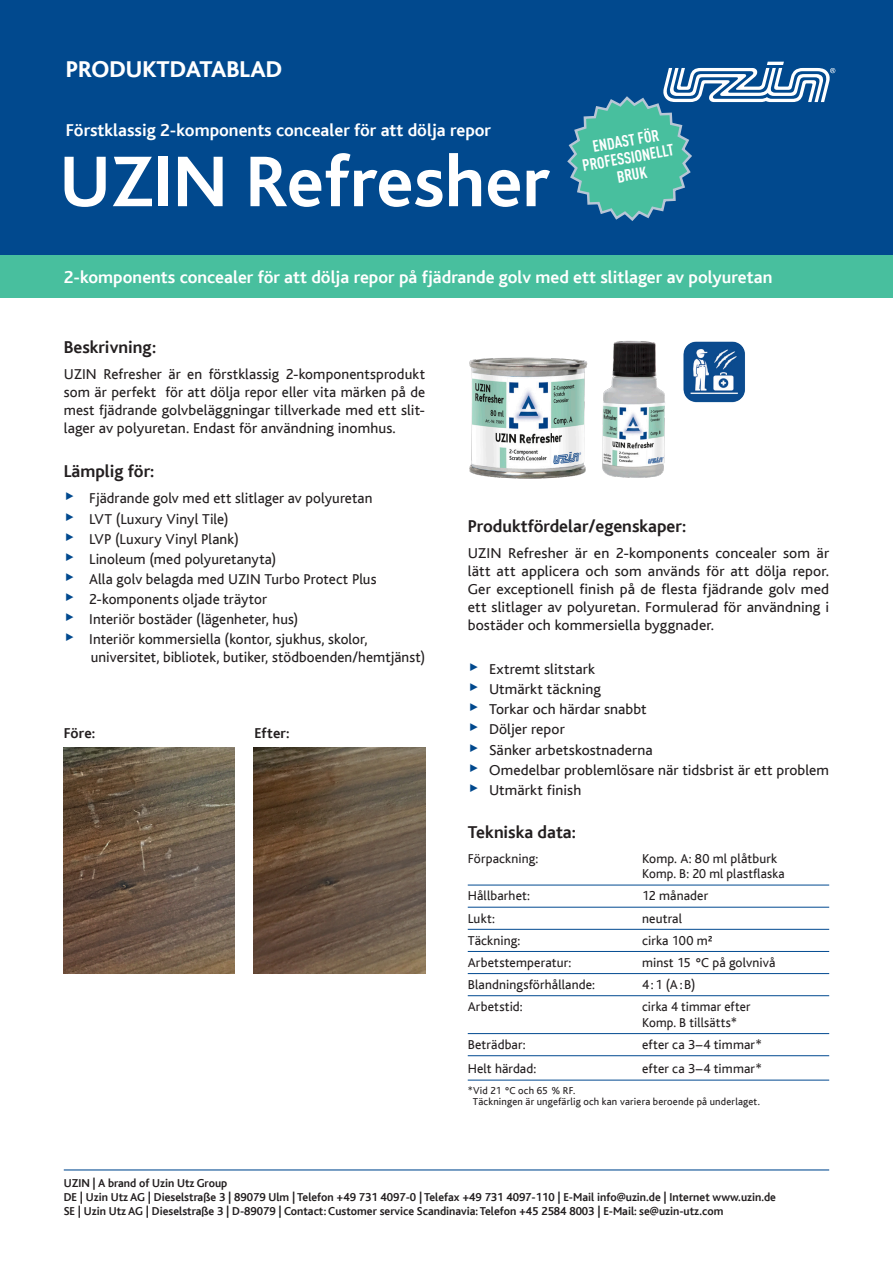
<style>
.page{position:relative;width:893px;height:1263px;background:#fff}
.page>*{position:absolute;margin:0;border:0;box-sizing:border-box;transform-origin:0 0}
.t1{font:700 75px "Bliss";color:#fff}
.t2{font:800 24px "Bliss";color:#fff}
.t3{font:700 18px "Bliss";color:#fff}
.Texttitel{font:700 18px "Bliss";color:#231f20}
.Fliesstext_mit_Dreie{font:700 18px "Bliss";color:#231f20}
.t4{font:700 condensed 16.05px/17.1px "DIN Pro";color:#fff;text-align:center}
.Fliesstext_mit_Dreie-2{font:15px/18px "Bliss";letter-spacing:.005em;color:#231f20;text-align:justify}
.Fliesstext_mit_Dreie-3{font:15px/18px "Bliss";letter-spacing:.005em;color:#231f20;text-align:justify;scale:1.04 1}
.Fliesstext_mit_Punkt{font:700 15px "Bliss";letter-spacing:-.005em;color:#231f20}
.Pallmann_Bullets{font:13.5px/15.8px "Bliss";letter-spacing:.01em;color:#231f20}
.t5{font:700 12px "Bliss";color:#231f20}
.Pallmann_Bullets-2{font:10.5px/10.5px "Bliss";letter-spacing:.015em;color:#231f20}
.s1{font-family:"Arial Unicode MS";font-size:18px;color:#01498e}
</style>
<div class="page">
<hr style="left:468px;top:885px;width:361px;height:1px;background:#014990">
<hr style="left:468px;top:907px;width:361px;height:1px;background:#014990">
<hr style="left:468px;top:929px;width:361px;height:1px;background:#014990">
<hr style="left:468px;top:951px;width:361px;height:1px;background:#014990">
<hr style="left:468px;top:973px;width:361px;height:1px;background:#014990">
<hr style="left:468px;top:995px;width:361px;height:1px;background:#014990">
<hr style="left:468px;top:1033px;width:361px;height:1px;background:#014990">
<hr style="left:468px;top:1055px;width:361px;height:1px;background:#014990">
<hr style="left:468px;top:1080px;width:361px;height:1px;background:#014990">
<div style="left:0;top:0;width:893px;height:255px;background:#01498e"></div>
<div style="left:0;top:255px;width:893px;height:43px;background:#48bf9e"></div>
<hr style="left:64px;top:1169px;width:765px;height:1px;background:#014990">
<svg style="left:567px;top:62px;width:268px;height:159px"></svg>
<img style="left:64px;top:748px;width:170px;height:225px">
<img style="left:253px;top:748px;width:172px;height:225px">
<img style="left:469px;top:341px;width:196px;height:138px">
<img style="left:683px;top:341px;width:62px;height:62px">
<p class="t2" style="left:66px;top:56px;width:218px">PRODUKTDATABLAD</p>
<p class="t3" style="left:66px;top:121px;width:427px">Förstklassig 2-komponents concealer för att dölja repor</p>
<p class="t1" style="left:60px;top:143px;width:492px">UZIN Refresher</p>
<p class="t4" style="left:591px;top:137px;width:69px;rotate:-10deg">ENDAST FÖR</p>
<p class="t4" style="left:581px;top:156px;width:94px;rotate:-10deg">PROFESSIONELLT<br>BRUK</p>
<p class="t3" style="left:64px;top:267px;width:710px">2-komponents concealer för att dölja repor på fjädrande golv med ett slitlager av polyuretan</p>
<p class="Texttitel" style="left:64px;top:338px;width:94px">Beskrivning:</p>
<p class="Fliesstext_mit_Dreie-2" style="left:64px;top:366px;width:363px">UZIN Refresher är en förstklassig 2-komponentsprodukt som är perfekt för att dölja repor eller vita märken på de mest fjädrande golvbeläggningar tillverkade med ett slit&shy;lager av polyuretan. Endast för användning inomhus.</p>
<p class="Texttitel" style="left:64px;top:462px;width:92px">Lämplig för:</p>
<p class="Fliesstext_mit_Dreie-2" style="left:64px;top:490px;width:310px"><span class="s1">▶</span> Fjädrande golv med ett slitlager av polyuretan</p>
<p class="Fliesstext_mit_Dreie-2" style="left:64px;top:510px;width:166px"><span class="s1">▶</span> LVT (Luxury Vinyl Tile)</p>
<p class="Fliesstext_mit_Dreie-2" style="left:64px;top:530px;width:177px"><span class="s1">▶</span> LVP (Luxury Vinyl Plank)</p>
<p class="Fliesstext_mit_Dreie-2" style="left:64px;top:550px;width:214px"><span class="s1">▶</span> Linoleum (med polyuretanyta)</p>
<p class="Fliesstext_mit_Dreie-2" style="left:64px;top:570px;width:314px"><span class="s1">▶</span> Alla golv belagda med UZIN Turbo Protect Plus</p>
<p class="Fliesstext_mit_Dreie-2" style="left:64px;top:590px;width:205px"><span class="s1">▶</span> 2-komponents oljade träytor</p>
<p class="Fliesstext_mit_Dreie-2" style="left:64px;top:611px;width:236px"><span class="s1">▶</span> Interiör bostäder (lägenheter, hus)</p>
<p class="Fliesstext_mit_Dreie-2" style="left:91px;top:631px;width:336px;text-indent:-27px"><span class="s1">▶</span> Interiör kommersiella (kontor, sjukhus, skolor, universitet, bibliotek, butiker, stödboenden/hemtjänst)</p>
<p class="Fliesstext_mit_Punkt" style="left:64px;top:725px;width:33px">Före:</p>
<p class="Fliesstext_mit_Punkt" style="left:255px;top:725px;width:37px">Efter:</p>
<p class="Texttitel" style="left:468px;top:517px;width:220px">Produktfördelar/egenskaper:</p>
<p class="Fliesstext_mit_Dreie-3" style="left:468px;top:545px;width:349px">UZIN Refresher är en 2-komponents concealer som är lätt att applicera och som används för att dölja repor.<br>Ger exceptionell finish på de flesta fjädrande golv med ett slitlager av polyuretan. Formulerad för användning i bostäder och kommersiella byggnader.</p>
<p class="Fliesstext_mit_Dreie-2" style="left:468px;top:660px;width:129px"><span class="s1">▶</span> Extremt slitstark</p>
<p class="Fliesstext_mit_Dreie-2" style="left:468px;top:680px;width:135px"><span class="s1">▶</span> Utmärkt täckning</p>
<p class="Fliesstext_mit_Dreie-2" style="left:468px;top:701px;width:180px"><span class="s1">▶</span> Torkar och härdar snabbt</p>
<p class="Fliesstext_mit_Dreie-2" style="left:468px;top:721px;width:99px"><span class="s1">▶</span> Döljer repor</p>
<p class="Fliesstext_mit_Dreie-2" style="left:468px;top:741px;width:187px"><span class="s1">▶</span> Sänker arbetskostnaderna</p>
<p class="Fliesstext_mit_Dreie-2" style="left:468px;top:761px;width:363px"><span class="s1">▶</span> Omedelbar problemlösare när tidsbrist är ett problem</p>
<p class="Fliesstext_mit_Dreie-2" style="left:468px;top:781px;width:115px"><span class="s1">▶</span> Utmärkt finish</p>
<p class="Fliesstext_mit_Dreie" style="left:468px;top:823px;width:110px">Tekniska data:</p>
<p class="Pallmann_Bullets" style="left:468px;top:850px;width:72px">Förpackning:</p>
<p class="Pallmann_Bullets" style="left:642px;top:850px;width:144px">Komp. A: 80 ml plåtburk<br>Komp. B: 20 ml plastflaska</p>
<p class="Pallmann_Bullets" style="left:468px;top:888px;width:64px">Hållbarhet:</p>
<p class="Pallmann_Bullets" style="left:642px;top:888px;width:68px">12 månader</p>
<p class="Pallmann_Bullets" style="left:468px;top:910px;width:29px">Lukt:</p>
<p class="Pallmann_Bullets" style="left:642px;top:910px;width:42px">neutral</p>
<p class="Pallmann_Bullets" style="left:468px;top:933px;width:54px">Täckning:</p>
<p class="Pallmann_Bullets" style="left:642px;top:933px;width:72px">cirka 100 m²</p>
<p class="Pallmann_Bullets" style="left:468px;top:955px;width:105px">Arbetstemperatur:</p>
<p class="Pallmann_Bullets" style="left:642px;top:955px;width:135px">minst 15 °C på golvnivå</p>
<p class="Pallmann_Bullets" style="left:468px;top:977px;width:129px">Blandningsförhållande:</p>
<p class="Pallmann_Bullets" style="left:642px;top:977px;width:55px">4:1 (A:B)</p>
<p class="Pallmann_Bullets" style="left:468px;top:999px;width:56px">Arbetstid:</p>
<p class="Pallmann_Bullets" style="left:642px;top:999px;width:110px">cirka 4 timmar efter<br>Komp. B tillsätts*</p>
<p class="Pallmann_Bullets" style="left:468px;top:1037px;width:59px">Beträdbar:</p>
<p class="Pallmann_Bullets" style="left:642px;top:1037px;width:121px">efter ca 3–4 timmar*</p>
<p class="Pallmann_Bullets" style="left:468px;top:1061px;width:70px">Helt härdad:</p>
<p class="Pallmann_Bullets" style="left:642px;top:1061px;width:121px">efter ca 3–4 timmar*</p>
<p class="Pallmann_Bullets-2" style="left:473px;top:1086px;width:288px;text-indent:-5px">*Vid 21 °C och 65 % RF.<br>Täckningen är ungefärlig och kan variera beroende på underlaget.</p>
<p class="t5" style="left:64px;top:1177px;width:165px">UZIN | A brand of Uzin Utz Group</p>
<p class="t5" style="left:64px;top:1191px;width:714px">DE | Uzin Utz AG | Dieselstraße 3 | 89079 Ulm | Telefon +49 731 4097-0 | Telefax +49 731 4097-110 | E-Mail info@uzin.de | Internet www.uzin.de</p>
<p class="t5" style="left:64px;top:1205px;width:661px">SE | Uzin Utz AG | Dieselstraße 3 | D-89079 | Contact: Customer service Scandinavia: Telefon +45 2584 8003 | E-Mail: se@uzin-utz.com</p>
</div>
